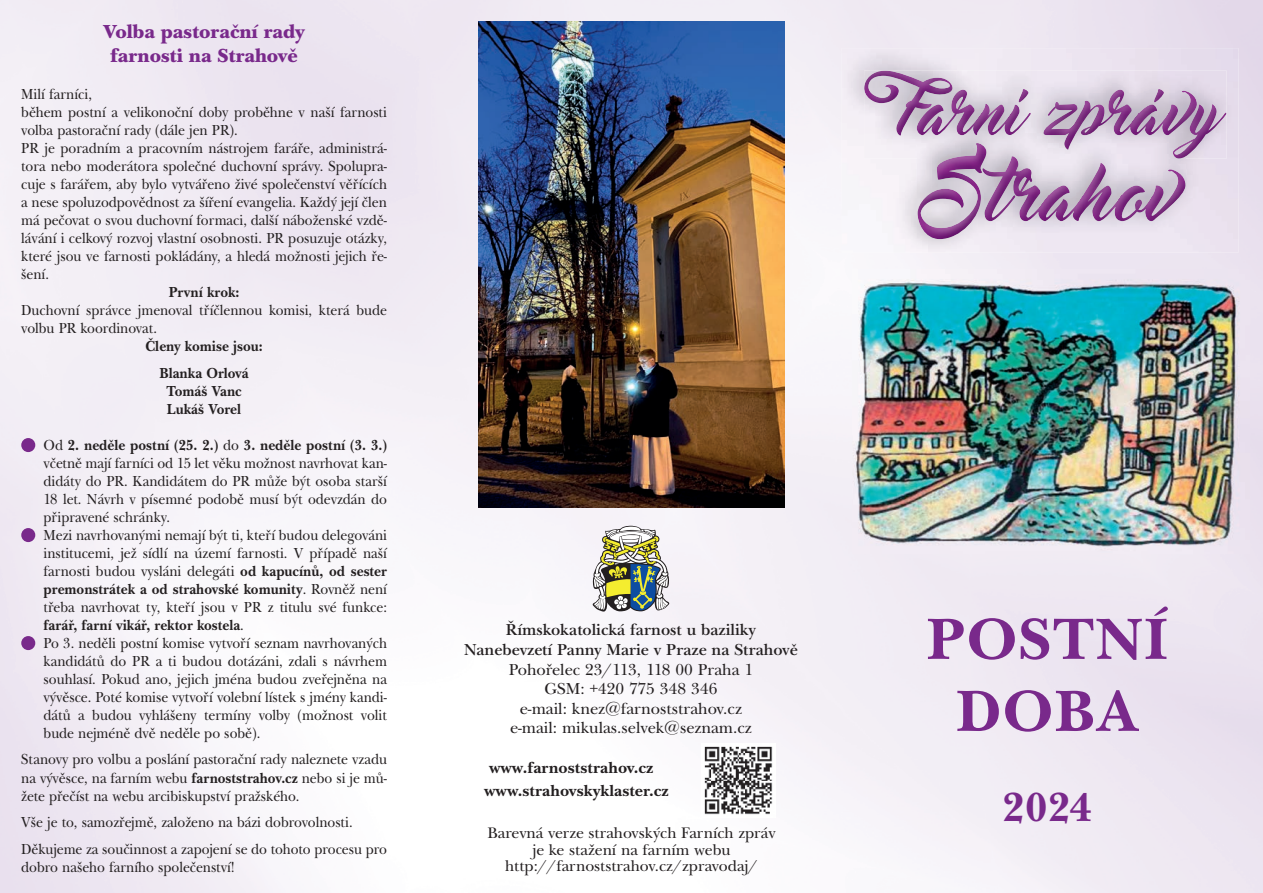
<style>
.page{position:relative;width:1263px;height:893px;background:#fff}
.page>*{position:absolute;margin:0;border:0;box-sizing:border-box;transform-origin:0 0}
.t1{font:700 60px/72px "New Baskervil Itc TOT";letter-spacing:.025em;color:#79298b;text-align:center}
.t2{font:700 42px "New Baskervil Itc TOT";color:#79298b}
.t3{font:900 19.5px/24px "New Baskervil Itc TOT";color:#79298b;text-align:center}
.t4{font:16.35px/19.6px "New Baskervilltc TOT Rom";color:#231f20;text-align:center}
.t5{font:16.35px/19.6px "New Baskervil Itc TOT Sem Bol";color:#231f20;text-align:center}
.t6{font:700 16.35px/23.5px "New Baskervil Itc TOT";color:#231f20}
.t7{font:15.75px/16.5px "New Baskervilltc TOT Rom";color:#231f20;text-align:center}
.t8{font:15px/18px "New Baskervilltc TOT Rom";color:#231f20;scale:.92 1}
.t9{font:700 15px/26.5px "New Baskervil Itc TOT";color:#231f20;text-align:center;scale:.92 1}
.s1{font-family:"New Baskervilltc TOT Rom";font-weight:400}
.s2{font-family:"New Baskervil Itc TOT";font-weight:700}
</style>
<div class="page">
<img style="left:0;top:0;width:1263px;height:52px">
<img style="left:0;top:52px;width:842px;height:841px">
<img style="left:702px;top:743px;width:74px;height:74px">
<svg style="left:593px;top:526px;width:76px;height:86px"></svg>
<img style="left:853px;top:269px;width:397px;height:284px">
<div style="left:21px;top:438px;width:14px;height:14px;background:#79298b;border-radius:50%"></div>
<div style="left:21px;top:528px;width:14px;height:14px;background:#79298b;border-radius:50%"></div>
<div style="left:21px;top:636px;width:14px;height:14px;background:#79298b;border-radius:50%"></div>
<img style="left:478px;top:21px;width:306px;height:487px">
<img style="left:864px;top:71px;width:362px;height:88px">
<img style="left:917px;top:159px;width:268px;height:80px">
<img style="left:917px;top:143px;width:268px;height:16px">
<h3 class="t3" style="left:103px;top:20px;width:203px">Volba pastorační rady farnosti na Strahově</h3>
<p class="t8" style="left:21px;top:86px;width:399px">Milí farníci,<br>během postní a velikonoční doby proběhne v naší farnosti volba pastorační rady (dále jen PR).<br>PR je poradním a pracovním nástrojem faráře, administrá&shy;tora nebo moderátora společné duchovní správy. Spolupra&shy;cuje s farářem, aby bylo vytvářeno živé společenství věřících a nese spoluzodpovědnost za šíření evangelia. Každý její člen má pečovat o svou duchovní formaci, další náboženské vzdě&shy;lávání i celkový rozvoj vlastní osobnosti. PR posuzuje otázky, které jsou ve farnosti pokládány, a hledá možnosti jejich ře&shy;šení.</p>
<p class="t9" style="left:169px;top:280px;width:78px">První krok:</p>
<p class="t8" style="left:21px;top:302px;width:399px">Duchovní správce jmenoval tříčlennou komisi, která bude volbu PR koordinovat.</p>
<p class="t9" style="left:145px;top:334px;width:129px">Členy komise jsou:<br>Blanka Orlová</p>
<p class="t9" style="left:166px;top:382px;width:83px;line-height:18px;text-align:left">Tomáš Vanc<br>Lukáš Vorel</p>
<p class="t9" style="left:44px;top:432px;width:375px"><span class="s1">Od</span> 2. neděle postní (25. 2.) <span class="s1">do</span> 3. neděle postní (3. 3.)</p>
<p class="t8" style="left:44px;top:454px;width:375px">včetně mají farníci od 15 let věku možnost navrhovat kan&shy;didáty do PR. Kandidátem do PR může být osoba starší 18 let. Návrh v písemné podobě musí být odevzdán do připravené schránky.<br>Mezi navrhovanými nemají být ti, kteří budou delegováni institucemi, jež sídlí na území farnosti. V případě naší farnosti budou vysláni delegáti <span class="s2">od kapucínů, od sester</span></p>
<p class="t9" style="left:44px;top:576px;width:375px">premonstrátek a od strahovské komunity<span class="s1">. Rovněž není</span></p>
<p class="t8" style="left:44px;top:598px;width:375px">třeba navrhovat ty, kteří jsou v PR z titulu své funkce:</p>
<p class="t9" style="left:44px;top:612px;width:219px">farář, farní vikář, rektor kostela<span class="s1">.</span></p>
<p class="t8" style="left:44px;top:634px;width:375px;text-align:justify">Po 3. neděli postní komise vytvoří seznam navrhovaných kandidátů do PR a ti budou dotázáni, zdali s návrhem souhlasí. Pokud ano, jejich jména budou zveřejněna na vývěsce. Poté komise vytvoří volební lístek s jmény kandi&shy;dátů a budou vyhlášeny termíny volby (možnost volit bude nejméně dvě neděle po sobě).</p>
<p class="t8" style="left:21px;top:751px;width:399px;text-align:justify">Stanovy pro volbu a poslání pastorační rady naleznete vzadu na vývěsce, na farním webu <span class="s2">farnoststrahov.cz</span> nebo si je mů&shy;žete přečíst na webu arcibiskupství pražského.</p>
<p class="t8" style="left:21px;top:809px;width:399px;line-height:26.5px">Vše je to, samozřejmě, založeno na bázi dobrovolnosti.<br>Děkujeme za součinnost a zapojení se do tohoto procesu pro</p>
<p class="t8" style="left:21px;top:858px;width:234px">dobro našeho farního společenství!</p>
<p class="t5" style="left:464px;top:620px;width:335px">Římskokatolická farnost u baziliky<br>Nanebevzetí Panny Marie v Praze na Strahově</p>
<p class="t4" style="left:509px;top:660px;width:246px">Pohořelec 23/113, 118 00 Praha 1<br>GSM: +420 775 348 346<br>e-mail: knez@farnoststrahov.cz e-mail: mikulas.selvek@seznam.cz</p>
<p class="t6" style="left:484px;top:756px;width:186px;text-indent:5px">www.farnoststrahov.cz www.strahovskyklaster.cz</p>
<p class="t7" style="left:487px;top:825px;width:290px">Barevná verze strahovských Farních zpráv je ke stažení na farním webu http://farnoststrahov.cz/zpravodaj/</p>
<h1 class="t1" style="left:927px;top:604px;width:242px">POSTNÍ<br>DOBA</h1>
<h2 class="t2" style="left:1002px;top:783px;width:91px">2024</h2>
</div>
